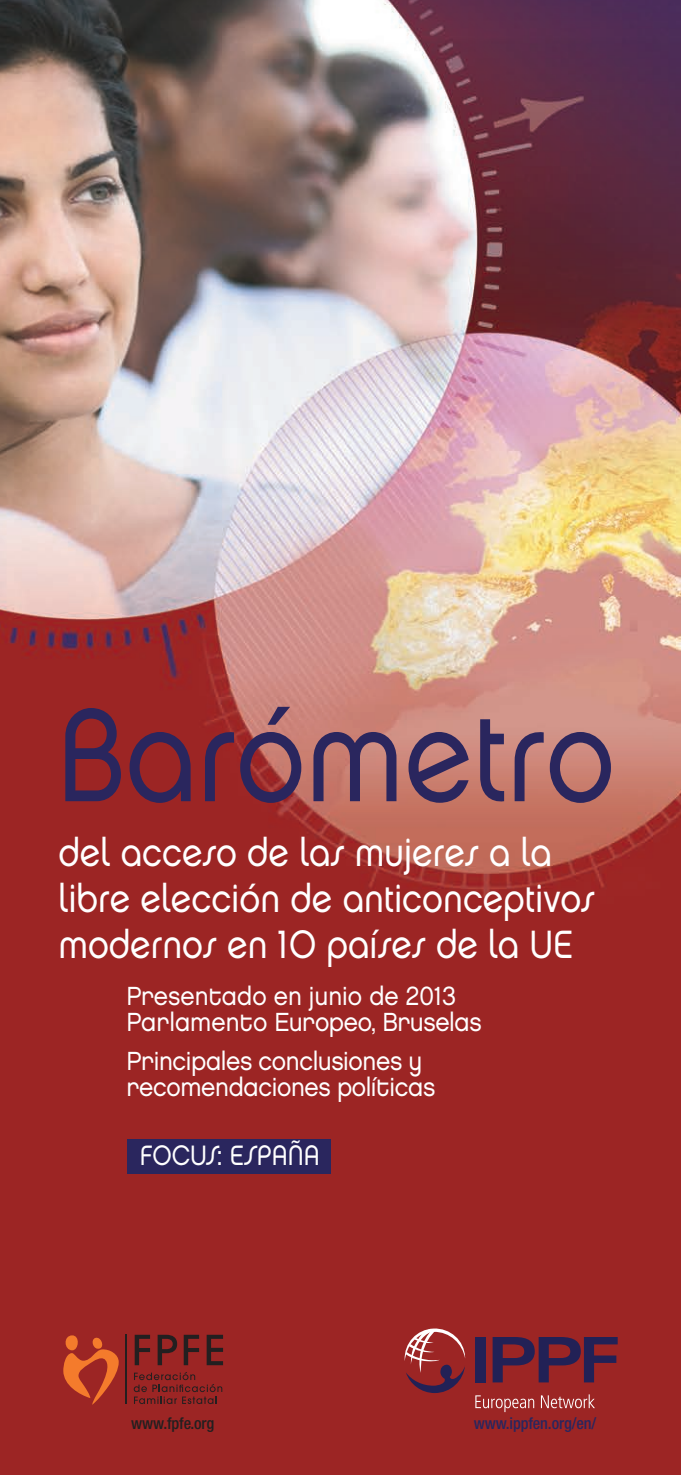
<style>
.page{position:relative;width:681px;height:1475px;background:#fff}
.page>*{position:absolute;margin:0;border:0;box-sizing:border-box;transform-origin:0 0}
.t1{font:131px "Chalet London Nineteen Seventy";color:#2a265e;scale:.9 1}
.t2{font:39.4px/46px "Chalet London Nineteen Seventy";color:#fff;scale:.9 1}
.t3{font:28px "Chalet London Nineteen Seventy";color:#fff;scale:.9 1}
.t4{font:26.2px/26px "Chalet London Nineteen Eighty";letter-spacing:-.015em;color:#fff;scale:.93 1}
.t5{font:500 condensed 16.2px "Helvetica Neue";letter-spacing:-.01em;color:#2a265e}
.t6{font:500 condensed 16.2px "Helvetica Neue";letter-spacing:-.01em;color:#231f20}
</style>
<div class="page">
<img style="left:0;top:0;width:680px;height:1474px">
<div style="left:127px;top:1139px;width:203px;height:34px;background:#2a265e"></div>
<div style="left:475px;top:1336px;width:10px;height:46px;background:#222156"></div>
<svg style="left:492px;top:1336px;width:125px;height:46px;background:#60233c"></svg>
<svg style="left:404px;top:1328px;width:61px;height:64px;background:#983f45"></svg>
<svg style="left:475px;top:1394px;width:59px;height:17px"></svg>
<svg style="left:540px;top:1393px;width:54px;height:14px"></svg>
<svg style="left:134px;top:1371px;width:88px;height:32px;background:#852323"></svg>
<svg style="left:135px;top:1334px;width:15px;height:30px"></svg>
<svg style="left:157px;top:1334px;width:20px;height:30px"></svg>
<svg style="left:184px;top:1334px;width:15px;height:30px"></svg>
<svg style="left:206px;top:1334px;width:17px;height:30px"></svg>
<hr style="left:125px;top:1334px;width:1px;height:69px;background:#231f20">
<svg style="left:63px;top:1335px;width:56px;height:69px;background:#bc4426"></svg>
<h1 class="t1" style="left:57px;top:675px;width:621px">Barómetro</h1>
<h2 class="t2" style="left:58px;top:828px;width:597px">del acceso de las mujeres a la libre elección de anticonceptivos modernos en 10 países de la UE</h2>
<p class="t4" style="left:126px;top:982px;width:383px">Presentado en junio de 2013<br>Parlamento Europeo, Bruselas</p>
<p class="t4" style="left:126px;top:1047px;width:333px">Principales conclusiones y recomendaciones políticas</p>
<p class="t3" style="left:140px;top:1138px;width:202px">FOCUS: ESPAÑA</p>
<p class="t6" style="left:131px;top:1416px;width:84px">www.fpfe.org</p>
<p class="t5" style="left:473px;top:1416px;width:124px">www.ippfen.org/en/</p>
</div>
